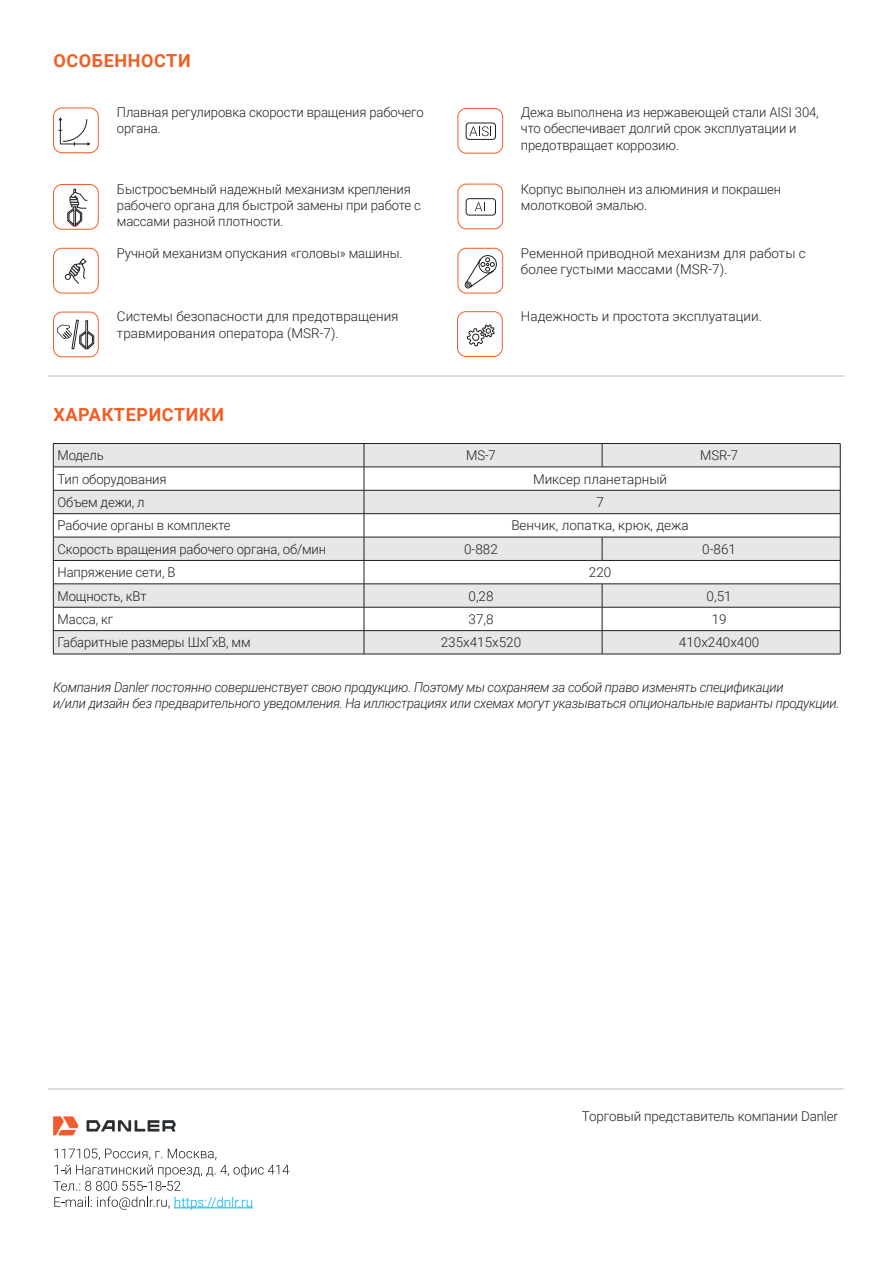
<style>
.page{position:relative;width:893px;height:1263px;background:#fff}
.page>*{position:absolute;margin:0;border:0;box-sizing:border-box;transform-origin:0 0}
.Стиль_абзаца_1{font:700 18px "Roboto";letter-spacing:.035em;color:#f25d21}
.t1{font:300 13.5px/16.2px "Roboto";letter-spacing:-.01em;color:#231f20}
.t2{font:italic 300 13.5px/16.2px "Roboto";letter-spacing:-.02em;color:#231f20}
.t3{font:300 13.5px "Roboto";color:#00aeef}
</style>
<div class="page">
<svg style="left:54px;top:444px;width:786px;height:210px;fill:#e6e7e9"></svg>
<hr style="left:53px;top:443px;width:311px;height:1px;background:#231f20">
<hr style="left:53px;top:467px;width:311px;height:1px;background:#231f20">
<hr style="left:364px;top:467px;width:238px;height:1px;background:#231f20">
<hr style="left:602px;top:467px;width:238px;height:1px;background:#231f20">
<hr style="left:53px;top:490px;width:311px;height:1px;background:#231f20">
<hr style="left:364px;top:490px;width:238px;height:1px;background:#231f20">
<hr style="left:602px;top:490px;width:238px;height:1px;background:#231f20">
<hr style="left:53px;top:513px;width:311px;height:1px;background:#231f20">
<hr style="left:364px;top:513px;width:238px;height:1px;background:#231f20">
<hr style="left:602px;top:513px;width:238px;height:1px;background:#231f20">
<hr style="left:53px;top:537px;width:311px;height:1px;background:#231f20">
<hr style="left:364px;top:537px;width:238px;height:1px;background:#231f20">
<hr style="left:602px;top:537px;width:238px;height:1px;background:#231f20">
<hr style="left:53px;top:560px;width:311px;height:1px;background:#231f20">
<hr style="left:364px;top:560px;width:238px;height:1px;background:#231f20">
<hr style="left:602px;top:560px;width:238px;height:1px;background:#231f20">
<hr style="left:53px;top:584px;width:311px;height:1px;background:#231f20">
<hr style="left:364px;top:584px;width:238px;height:1px;background:#231f20">
<hr style="left:602px;top:584px;width:238px;height:1px;background:#231f20">
<hr style="left:53px;top:607px;width:311px;height:1px;background:#231f20">
<hr style="left:364px;top:607px;width:238px;height:1px;background:#231f20">
<hr style="left:602px;top:607px;width:238px;height:1px;background:#231f20">
<hr style="left:53px;top:630px;width:311px;height:1px;background:#231f20">
<svg style="left:53px;top:444px;width:1px;height:210px"></svg>
<hr style="left:364px;top:630px;width:238px;height:1px;background:#231f20">
<hr style="left:602px;top:630px;width:238px;height:1px;background:#231f20">
<hr style="left:53px;top:654px;width:311px;height:1px;background:#231f20">
<hr style="left:364px;top:443px;width:238px;height:1px;background:#231f20">
<hr style="left:602px;top:443px;width:238px;height:1px;background:#231f20">
<svg style="left:602px;top:444px;width:1px;height:23px"></svg>
<svg style="left:602px;top:537px;width:1px;height:23px"></svg>
<svg style="left:364px;top:444px;width:1px;height:210px"></svg>
<svg style="left:602px;top:584px;width:1px;height:70px"></svg>
<svg style="left:840px;top:444px;width:1px;height:210px"></svg>
<hr style="left:364px;top:654px;width:238px;height:1px;background:#231f20">
<hr style="left:602px;top:654px;width:238px;height:1px;background:#231f20">
<hr style="left:48px;top:376px;width:796px;height:1px;background:#bcbdc0">
<div style="left:53px;top:312px;width:46px;height:45px;border:1px solid #f15d2a;border-radius:9px"></div>
<svg style="left:57px;top:319px;width:37px;height:31px"></svg>
<div style="left:53px;top:108px;width:46px;height:45px;border:1px solid #f15d2a;border-radius:9px"></div>
<svg style="left:58px;top:117px;width:33px;height:29px"></svg>
<div style="left:53px;top:184px;width:46px;height:46px;border:1px solid #f15d2a;border-radius:9px"></div>
<svg style="left:67px;top:188px;width:21px;height:39px"></svg>
<div style="left:53px;top:248px;width:46px;height:45px;border:1px solid #f15d2a;border-radius:9px"></div>
<svg style="left:64px;top:258px;width:23px;height:26px"></svg>
<div style="left:458px;top:248px;width:45px;height:45px;border:1px solid #f15d2a;border-radius:9px"></div>
<svg style="left:464px;top:255px;width:33px;height:34px"></svg>
<div style="left:457px;top:311px;width:46px;height:46px;border:1px solid #f15d2a;border-radius:9px"></div>
<svg style="left:467px;top:324px;width:28px;height:33px"></svg>
<svg style="left:87px;top:1120px;width:89px;height:11px"></svg>
<svg style="left:53px;top:1116px;width:25px;height:19px"></svg>
<svg style="left:53px;top:1148px;width:236px;height:62px"></svg>
<hr style="left:48px;top:1089px;width:796px;height:1px;background:#bcbdc0">
<hr style="left:174px;top:1207px;width:79px;height:1px;background:#00aeef">
<div style="left:458px;top:184px;width:45px;height:45px;border:1px solid #f15d2a;border-radius:9px"></div>
<div style="left:466px;top:198px;width:30px;height:17px;border:1px solid #231f20;border-radius:3px"></div>
<svg style="left:475px;top:202px;width:10px;height:9px"></svg>
<div style="left:458px;top:108px;width:45px;height:46px;border:1px solid #f15d2a;border-radius:9px"></div>
<div style="left:466px;top:123px;width:30px;height:17px;border:1px solid #231f20;border-radius:3px"></div>
<svg style="left:469px;top:126px;width:22px;height:10px"></svg>
<p class="Стиль_абзаца_1" style="left:53px;top:48px;width:139px">ОСОБЕННОСТИ</p>
<p class="t1" style="left:117px;top:104px;width:308px">Плавная регулировка скорости вращения рабочего органа.</p>
<p class="t1" style="left:521px;top:104px;width:299px">Дежа выполнена из нержавеющей стали AISI 304, что обеспечивает долгий срок эксплуатации и предотвращает коррозию.</p>
<p class="t1" style="left:117px;top:180px;width:306px">Быстросъемный надежный механизм крепления рабочего органа для быстрой замены при работе с массами разной плотности.</p>
<p class="t1" style="left:521px;top:180px;width:262px">Корпус выполнен из алюминия и покрашен молотковой эмалью.</p>
<p class="t1" style="left:117px;top:244px;width:287px">Ручной механизм опускания «головы» машины.</p>
<p class="t1" style="left:521px;top:244px;width:286px">Ременной приводной механизм для работы с более густыми массами (MSR-7).</p>
<p class="t1" style="left:117px;top:308px;width:283px">Системы безопасности для предотвращения травмирования оператора (MSR-7).</p>
<p class="t1" style="left:521px;top:308px;width:243px">Надежность и простота эксплуатации.</p>
<p class="Стиль_абзаца_1" style="left:53px;top:402px;width:172px">ХАРАКТЕРИСТИКИ</p>
<p class="t1" style="left:58px;top:447px;width:48px">Модель</p>
<p class="t1" style="left:466px;top:447px;width:31px">MS-7</p>
<p class="t1" style="left:700px;top:447px;width:39px">MSR-7</p>
<p class="t1" style="left:58px;top:470px;width:110px">Тип оборудования</p>
<p class="t1" style="left:533px;top:470px;width:136px">Миксер планетарный</p>
<p class="t1" style="left:58px;top:494px;width:89px">Объем дежи, л</p>
<p class="t1" style="left:596px;top:494px;width:9px">7</p>
<p class="t1" style="left:58px;top:517px;width:174px">Рабочие органы в комплекте</p>
<p class="t1" style="left:511px;top:517px;width:179px">Венчик, лопатка, крюк, дежа</p>
<p class="t1" style="left:58px;top:540px;width:270px">Скорость вращения рабочего органа, об/мин</p>
<p class="t1" style="left:464px;top:540px;width:35px">0-882</p>
<p class="t1" style="left:702px;top:540px;width:35px">0-861</p>
<p class="t1" style="left:58px;top:564px;width:119px">Напряжение сети, В</p>
<p class="t1" style="left:589px;top:564px;width:24px">220</p>
<p class="t1" style="left:58px;top:587px;width:90px">Мощность, кВт</p>
<p class="t1" style="left:468px;top:587px;width:27px">0,28</p>
<p class="t1" style="left:707px;top:587px;width:27px">0,51</p>
<p class="t1" style="left:58px;top:611px;width:57px">Масса, кг</p>
<p class="t1" style="left:468px;top:611px;width:27px">37,8</p>
<p class="t1" style="left:712px;top:611px;width:16px">19</p>
<p class="t1" style="left:58px;top:634px;width:195px">Габаритные размеры ШхГхВ, мм</p>
<p class="t1" style="left:441px;top:634px;width:82px">235x415x520</p>
<p class="t1" style="left:679px;top:634px;width:82px">410х240х400</p>
<p class="t2" style="left:53px;top:678px;width:788px">Компания Danler постоянно совершенствует свою продукцию. Поэтому мы сохраняем за собой право изменять спецификации<br>и/или дизайн без предварительного уведомления. На иллюстрациях или схемах могут указываться опциональные варианты продукции.</p>
<p class="t3" style="left:174px;top:1192px;width:81px">https://dnlr.ru</p>
<p class="t1" style="left:582px;top:1108px;width:258px">Торговый представитель компании Danler</p>
</div>
